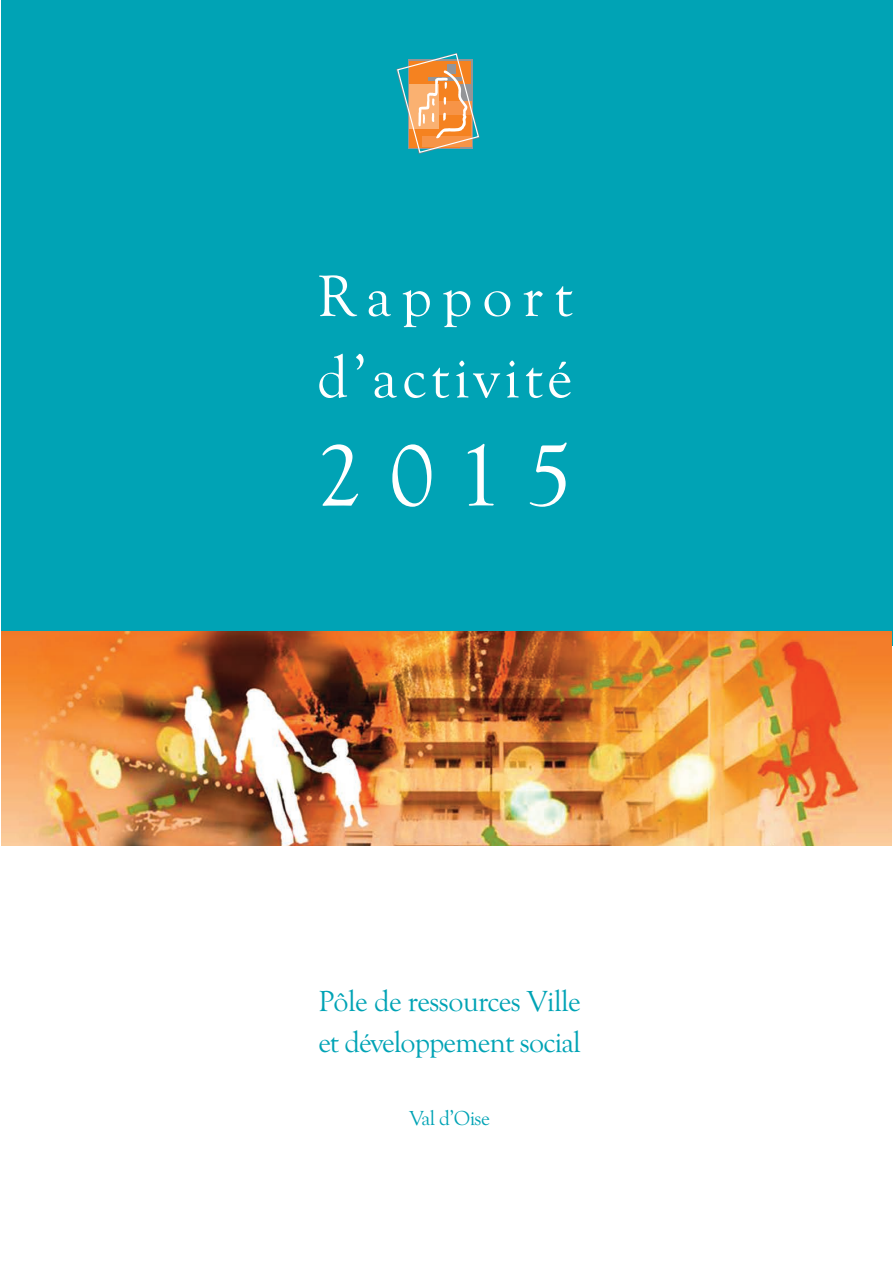
<style>
.page{position:relative;width:893px;height:1263px;background:#fff}
.page>*{position:absolute;margin:0;border:0;box-sizing:border-box;transform-origin:0 0}
.t1{font:90px "Goudy Old Style T";color:#fff}
.t2{font:60px/81.4px "Goudy Old Style T";letter-spacing:.08em;color:#fff}
.t3{font:30px/40.8px "Goudy Old Style T";letter-spacing:-.03em;color:#00a3b5}
.t4{font:21px "Goudy Old Style T";letter-spacing:-.03em;color:#00a3b5}
</style>
<div class="page">
<div style="left:1px;top:0;width:891px;height:645px;background:#00a3b5"></div>
<img style="left:1px;top:632px;width:891px;height:213px">
<svg style="left:396px;top:53px;width:84px;height:101px"></svg>
<h2 class="t2" style="left:317px;top:254px;width:257px">Rapport d’activité</h2>
<h1 class="t1" style="left:317px;top:422px;width:257px">2015</h1>
<p class="t3" style="left:318px;top:980px;width:264px">Pôle de ressources Ville et développement social</p>
<p class="t4" style="left:409px;top:1105px;width:82px">Val d’Oise</p>
</div>
